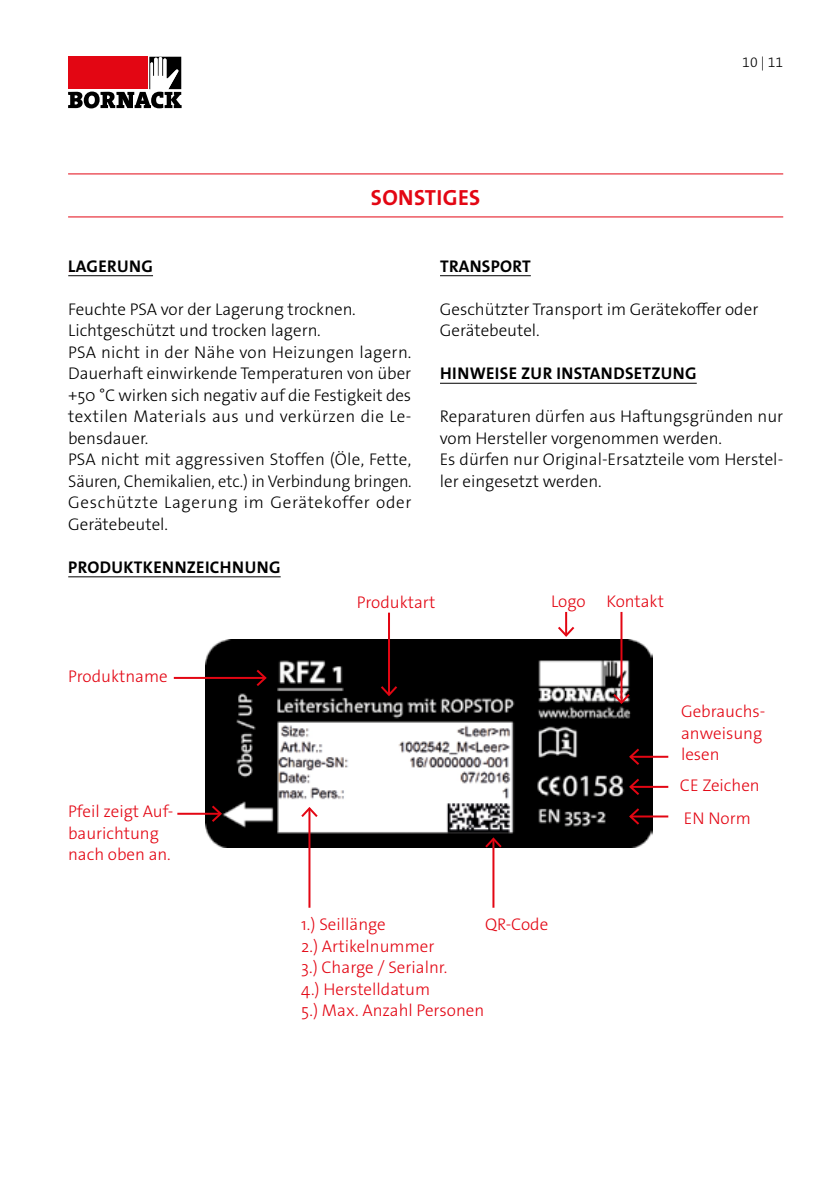
<style>
.page{position:relative;width:840px;height:1191px;background:#fff}
.page>*{position:absolute;margin:0;border:0;box-sizing:border-box;transform-origin:0 0}
.t1{font:700 22px "The Mix E2 s";letter-spacing:.02em;color:#e30613}
.t2{font:17px/21.6px "The Sans LP3 Lig";color:#000}
.t3{font:17px/21.6px "The Sans LP3 Lig";color:#e30613}
.t4{font:700 17px "The Mix E2 s";letter-spacing:.02em;color:#000}
.t5{font:14px "The Sans LP3 Lig";color:#000}
.s1{font-family:"The Sans LP3 Lig";font-weight:400;color:#e30613}
</style>
<div class="page">
<svg style="left:68px;top:57px;width:113px;height:51px"></svg>
<img style="left:206px;top:639px;width:445px;height:208px">
<hr style="left:68px;top:173px;width:714px;height:1px;background:#e30613">
<hr style="left:68px;top:216px;width:714px;height:1px;background:#e30613">
<hr style="left:68px;top:275px;width:85px;height:1px;background:#000">
<hr style="left:68px;top:576px;width:212px;height:1px;background:#000">
<hr style="left:440px;top:275px;width:90px;height:1px;background:#000">
<hr style="left:440px;top:383px;width:256px;height:1px;background:#000">
<hr style="left:174px;top:677px;width:91px;height:2px;background:#e30613">
<svg style="left:254px;top:667px;width:14px;height:21px"></svg>
<hr style="left:388px;top:612px;width:2px;height:83px;background:#e30613">
<svg style="left:378px;top:684px;width:21px;height:14px"></svg>
<hr style="left:177px;top:812px;width:43px;height:2px;background:#e30613">
<svg style="left:210px;top:803px;width:13px;height:21px"></svg>
<hr style="left:308px;top:808px;width:2px;height:99px;background:#e30613">
<svg style="left:299px;top:805px;width:20px;height:14px"></svg>
<hr style="left:492px;top:839px;width:2px;height:68px;background:#e30613">
<svg style="left:483px;top:836px;width:20px;height:13px"></svg>
<hr style="left:630px;top:755px;width:38px;height:2px;background:#e30613">
<svg style="left:627px;top:746px;width:14px;height:21px"></svg>
<hr style="left:630px;top:786px;width:38px;height:2px;background:#e30613">
<svg style="left:627px;top:776px;width:14px;height:21px"></svg>
<hr style="left:630px;top:815px;width:38px;height:2px;background:#e30613">
<svg style="left:627px;top:806px;width:14px;height:20px"></svg>
<hr style="left:565px;top:612px;width:2px;height:23px;background:#e30613">
<svg style="left:558px;top:624px;width:17px;height:13px"></svg>
<hr style="left:620px;top:612px;width:2px;height:90px;background:#e30613">
<svg style="left:611px;top:692px;width:20px;height:13px"></svg>
<p class="t1" style="left:371px;top:183px;width:111px">SONSTIGES</p>
<p class="t5" style="left:741px;top:53px;width:42px">10 | 11</p>
<p class="t4" style="left:68px;top:255px;width:86px"><span class="s1">.</span>LAGERUNG</p>
<p class="t2" style="left:68px;top:298px;width:345px">Feuchte PSA vor der Lagerung trocknen.<br>Lichtgeschützt und trocken lagern.<br>PSA nicht in der Nähe von Heizungen lagern.<br>Dauerhaft einwirkende Temperaturen von über +50 °C wirken sich negativ auf die Festigkeit des textilen Materials aus und verkürzen die Le&shy;bensdauer.<br>PSA nicht mit aggressiven Stoffen (Öle, Fette, Säuren, Chemikalien, etc.) in Verbindung bringen.<br>Geschützte Lagerung im Gerätekoffer oder Gerätebeutel.</p>
<p class="t4" style="left:68px;top:556px;width:214px">PRODUKTKENNZEICHNUNG</p>
<p class="t4" style="left:440px;top:255px;width:92px">TRANSPORT</p>
<p class="t2" style="left:439px;top:298px;width:320px">Geschützter Transport im Gerätekoffer oder<br>Gerätebeutel.</p>
<p class="t4" style="left:440px;top:363px;width:258px">HINWEISE ZUR INSTANDSETZUNG</p>
<p class="t2" style="left:439px;top:406px;width:345px">Reparaturen dürfen aus Haftungsgründen nur vom Hersteller vorgenommen werden.<br>Es dürfen nur Original-Ersatzteile vom Herstel&shy;ler eingesetzt werden.</p>
<p class="t3" style="left:68px;top:665px;width:101px">Produktname</p>
<p class="t3" style="left:68px;top:801px;width:107px">Pfeil zeigt Auf&shy;baurichtung nach oben an.</p>
<p class="t3" style="left:356px;top:591px;width:80px">Produktart</p>
<p class="t3" style="left:551px;top:590px;width:114px">Logo Kontakt</p>
<p class="t3" style="left:301px;top:913px;width:184px">1.) Seillänge<br>2.) Artikelnummer<br>3.) Charge / Serialnr.<br>4.) Herstelldatum<br>5.) Max. Anzahl Personen</p>
<p class="t3" style="left:485px;top:913px;width:64px">QR-Code</p>
<p class="t3" style="left:680px;top:701px;width:86px">Gebrauchs&shy;anweisung lesen</p>
<p class="t3" style="left:679px;top:774px;width:81px">CE Zeichen</p>
<p class="t3" style="left:683px;top:808px;width:68px">EN Norm</p>
</div>
